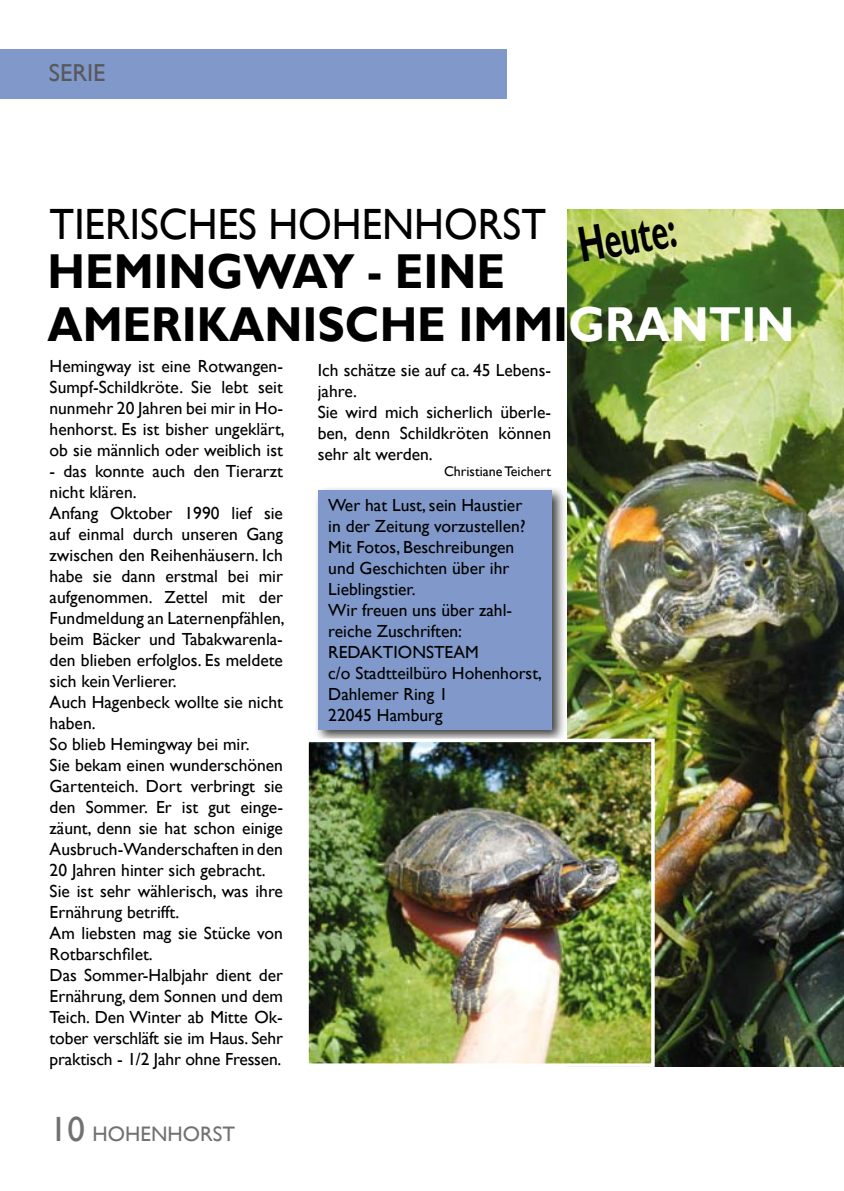
<style>
.page{position:relative;width:844px;height:1191px;background:#fff}
.page>*{position:absolute;margin:0;border:0;box-sizing:border-box;transform-origin:0 0}
.t1{font:700 50.4px "Gill Sans";color:#000;scale:.61 1}
.t2{font:700 49px/52.5px "Gill Sans";color:#000;scale:.92 1}
.t3{font:43.75px "Gill Sans";color:#000;scale:.94 1}
.t4{font:24.5px "Gill Sans";color:#58585a}
.t5{font:21px "Gill Sans";color:#707173}
.t6{font:17.5px/21px "Gill Sans";color:#000}
.t7{font:14px "Gill Sans";color:#000}
.s1{color:#fff}
.s2{font-size:35px}
</style>
<div class="page">
<div style="left:0;top:50px;width:506px;height:49px;background:#8099ca"></div>
<div style="left:314px;top:486px;width:252px;height:258px;background:#000;opacity:.75"></div>
<div style="left:318px;top:490px;width:233px;height:239px;background:#8099ca"></div>
<img style="left:568px;top:210px;width:275px;height:857px">
<img style="left:310px;top:743px;width:339px;height:319px">
<div style="left:305px;top:738px;width:349px;height:329px;border:4px solid #fff"></div>
<h3 class="t4" style="left:49px;top:59px;width:58px">SERIE</h3>
<h3 class="t3" style="left:50px;top:198px;width:529px">TIERISCHES HOHENHORST</h3>
<h1 class="t1" style="left:573px;top:216px;width:163px;rotate:-10deg">Heute:</h1>
<h2 class="t2" style="left:47px;top:247px;width:813px">HEMINGWAY - EINE<br>AMERIKANISCHE IMMI<span class="s1">GRANTIN</span></h2>
<p class="t6" style="left:50px;top:356px;width:236px;text-align:justify">Hemingway ist eine Rotwangen-Sumpf-Schildkröte. Sie lebt seit nunmehr 20 Jahren bei mir in Ho&shy;henhorst. Es ist bisher ungeklärt, ob sie männlich oder weiblich ist</p>
<p class="t6" style="left:50px;top:461px;width:236px">- das konnte auch den Tierarzt nicht klären.<br>Anfang Oktober 1990 lief sie auf einmal durch unseren Gang zwischen den Reihenhäusern. Ich habe sie dann erstmal bei mir aufgenommen. Zettel mit der<br>Fundmeldung an Laternenpfählen, beim Bäcker und Tabakwarenla&shy;den blieben erfolglos. Es meldete sich kein Verlierer.<br>Auch Hagenbeck wollte sie nicht haben.<br>So blieb Hemingway bei mir.<br>Sie bekam einen wunderschönen<br>Gartenteich. Dort verbringt sie den Sommer. Er ist gut einge&shy;zäunt, denn sie hat schon einige<br>Ausbruch-Wanderschaften in den<br>20 Jahren hinter sich gebracht.<br>Sie ist sehr wählerisch, was ihre<br>Ernährung betrifft.<br>Am liebsten mag sie Stücke von<br>Rotbarschfilet.<br>Das Sommer-Halbjahr dient der<br>Ernährung, dem Sonnen und dem<br>Teich. Den Winter ab Mitte Ok&shy;tober verschläft sie im Haus. Sehr praktisch - 1/2 Jahr ohne Fressen.</p>
<p class="t5" style="left:50px;top:1121px;width:187px"><span class="s2">10</span> HOHENHORST</p>
<p class="t6" style="left:317px;top:359px;width:235px">Ich schätze sie auf ca. 45 Lebens&shy;jahre.<br>Sie wird mich sicherlich überle&shy;ben, denn Schildkröten können sehr alt werden.</p>
<p class="t7" style="left:444px;top:463px;width:108px">Christiane Teichert</p>
<p class="t6" style="left:328px;top:495px;width:215px">Wer hat Lust, sein Haustier<br>in der Zeitung vorzustellen?<br>Mit Fotos, Beschreibungen und Geschichten über ihr<br>Lieblingstier.<br>Wir freuen uns über zahl&shy;reiche Zuschriften:<br>REDAKTIONSTEAM<br>c/o Stadtteilbüro Hohenhorst,<br>Dahlemer Ring 1<br>22045 Hamburg</p>
</div>
